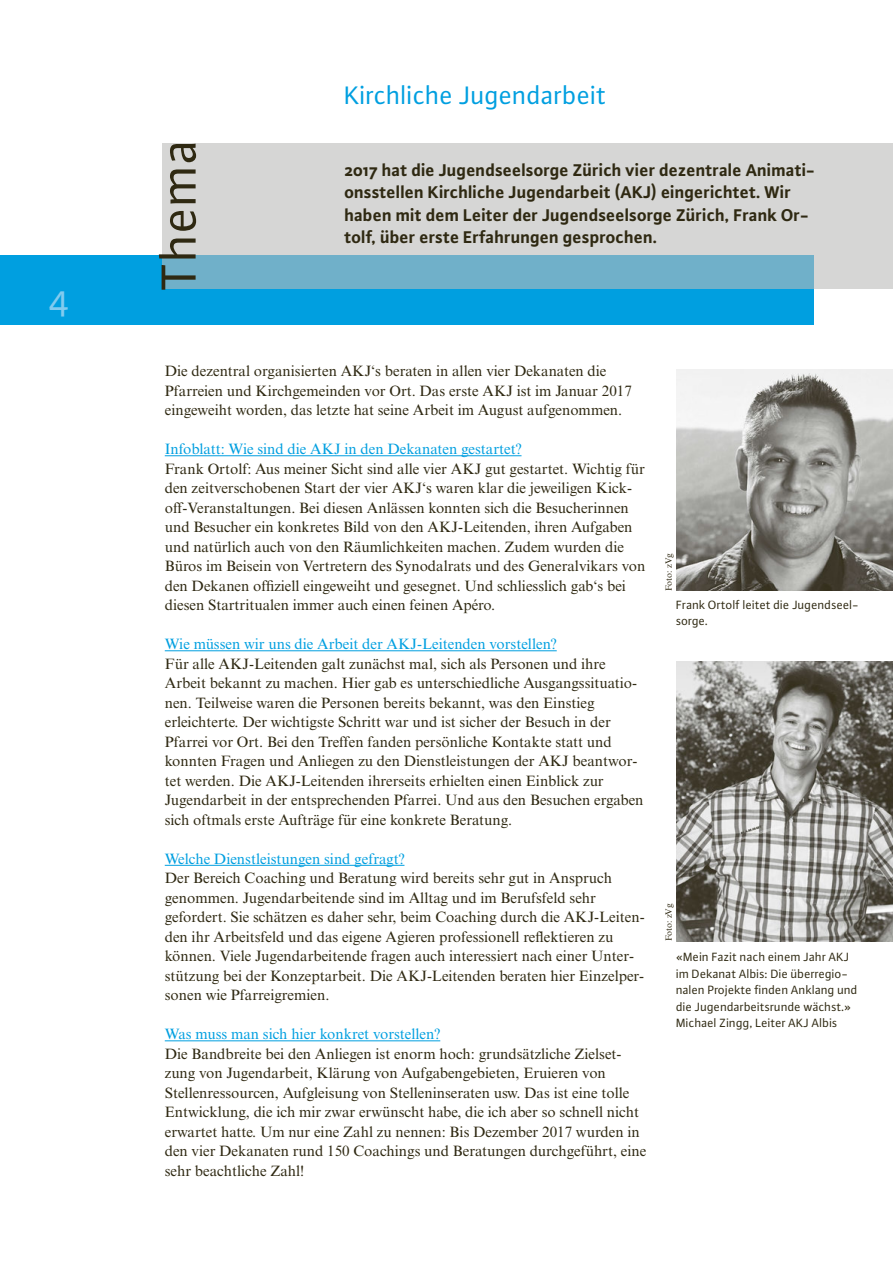
<style>
.page{position:relative;width:893px;height:1263px;background:#fff}
.page>*{position:absolute;margin:0;border:0;box-sizing:border-box;transform-origin:0 0}
.t1{font:52.5px "Plus Sans Pro";letter-spacing:.01em;color:#2f2912}
.t2{font:39px "Plus Sans Pro";color:#82cbef}
.t3{font:27px "Plus Sans Pro";color:#009fe0}
.t4{font:700 18px/22.5px "Plus Sans Pro";color:#2f2912}
.t5{font:15px/19.5px "Times New Roman MT Std";color:#2f2912}
.t6{font:15px "Times New Roman MT Std";color:#009fe0}
.t7{font:12.75px/16.5px "Plus Sans Pro";color:#2f2912}
.t8{font:9px "Times New Roman MT Std";color:#2f2912}
</style>
<div class="page">
<div style="left:0;top:255px;width:814px;height:70px;background:#009fe0"></div>
<svg style="left:162px;top:144px;width:731px;height:145px;background:#c0ced2"></svg>
<img style="left:676px;top:369px;width:217px;height:222px">
<img style="left:676px;top:662px;width:217px;height:280px">
<hr style="left:165px;top:455px;width:356px;height:1px;background:#009fe0">
<hr style="left:165px;top:650px;width:392px;height:1px;background:#009fe0">
<hr style="left:165px;top:865px;width:239px;height:1px;background:#009fe0">
<hr style="left:165px;top:1040px;width:275px;height:1px;background:#009fe0">
<h2 class="t2" style="left:49px;top:271px;width:23px">4</h2>
<h1 class="t1" style="left:143px;top:290px;width:153px;rotate:-90deg">Thema</h1>
<h3 class="t3" style="left:344px;top:77px;width:264px">Kirchliche Jugendarbeit</h3>
<p class="t4" style="left:344px;top:157px;width:472px">2017 hat die Jugendseelsorge Zürich vier dezentrale Animati&shy;onsstellen Kirchliche Jugendarbeit (AKJ) eingerichtet. Wir haben mit dem Leiter der Jugendseelsorge Zürich, Frank Or&shy;tolf, über erste Erfahrungen gesprochen.</p>
<p class="t5" style="left:165px;top:361px;width:469px">Die dezentral organisierten AKJ‘s beraten in allen vier Dekanaten die<br>Pfarreien und Kirchgemeinden vor Ort. Das erste AKJ ist im Januar 2017 eingeweiht worden, das letzte hat seine Arbeit im August aufgenommen.</p>
<p class="t6" style="left:165px;top:440px;width:358px">Infoblatt: Wie sind die AKJ in den Dekanaten gestartet?</p>
<p class="t5" style="left:165px;top:459px;width:482px">Frank Ortolf: Aus meiner Sicht sind alle vier AKJ gut gestartet. Wichtig für den zeitverschobenen Start der vier AKJ‘s waren klar die jeweiligen Kick&shy;off-Veranstaltungen. Bei diesen Anlässen konnten sich die Besucherinnen und Besucher ein konkretes Bild von den AKJ-Leitenden, ihren Aufgaben und natürlich auch von den Räumlichkeiten machen. Zudem wurden die Büros im Beisein von Vertretern des Synodalrats und des Generalvikars von den Dekanen offiziell eingeweiht und gesegnet. Und schliesslich gab‘s bei diesen Startritualen immer auch einen feinen Apéro.</p>
<p class="t6" style="left:165px;top:635px;width:393px">Wie müssen wir uns die Arbeit der AKJ-Leitenden vorstellen?</p>
<p class="t5" style="left:165px;top:654px;width:480px">Für alle AKJ-Leitenden galt zunächst mal, sich als Personen und ihre Arbeit bekannt zu machen. Hier gab es unterschiedliche Ausgangssituatio&shy;nen. Teilweise waren die Personen bereits bekannt, was den Einstieg erleichterte. Der wichtigste Schritt war und ist sicher der Besuch in der Pfarrei vor Ort. Bei den Treffen fanden persönliche Kontakte statt und konnten Fragen und Anliegen zu den Dienstleistungen der AKJ beantwor&shy;tet werden. Die AKJ-Leitenden ihrerseits erhielten einen Einblick zur Jugendarbeit in der entsprechenden Pfarrei. Und aus den Besuchen ergaben sich oftmals erste Aufträge für eine konkrete Beratung.</p>
<p class="t6" style="left:165px;top:850px;width:241px">Welche Dienstleistungen sind gefragt?</p>
<p class="t5" style="left:165px;top:868px;width:481px">Der Bereich Coaching und Beratung wird bereits sehr gut in Anspruch genommen. Jugendarbeitende sind im Alltag und im Berufsfeld sehr gefordert. Sie schätzen es daher sehr, beim Coaching durch die AKJ-Leiten&shy;den ihr Arbeitsfeld und das eigene Agieren professionell reflektieren zu können. Viele Jugendarbeitende fragen auch interessiert nach einer Unter&shy;stützung bei der Konzeptarbeit. Die AKJ-Leitenden beraten hier Einzelper&shy;sonen wie Pfarreigremien.</p>
<p class="t6" style="left:165px;top:1025px;width:277px">Was muss man sich hier konkret vorstellen?</p>
<p class="t5" style="left:165px;top:1044px;width:483px">Die Bandbreite bei den Anliegen ist enorm hoch: grundsätzliche Zielset&shy;zung von Jugendarbeit, Klärung von Aufgabengebieten, Eruieren von Stellenressourcen, Aufgleisung von Stelleninseraten usw. Das ist eine tolle Entwicklung, die ich mir zwar erwünscht habe, die ich aber so schnell nicht erwartet hatte. Um nur eine Zahl zu nennen: Bis Dezember 2017 wurden in den vier Dekanaten rund 150 Coachings und Beratungen durchgeführt, eine sehr beachtliche Zahl!</p>
<p class="t8" style="left:664px;top:591px;width:39px;rotate:-90deg">Foto: zVg</p>
<p class="t7" style="left:676px;top:596px;width:184px">Frank Ortolf leitet die Jugendseel&shy;sorge.</p>
<p class="t8" style="left:664px;top:941px;width:39px;rotate:-90deg">Foto: zVg</p>
<p class="t7" style="left:676px;top:948px;width:183px">«Mein Fazit nach einem Jahr AKJ im Dekanat Albis: Die überregio&shy;nalen Projekte finden Anklang und die Jugendarbeitsrunde wächst.»<br>Michael Zingg, Leiter AKJ Albis</p>
</div>
